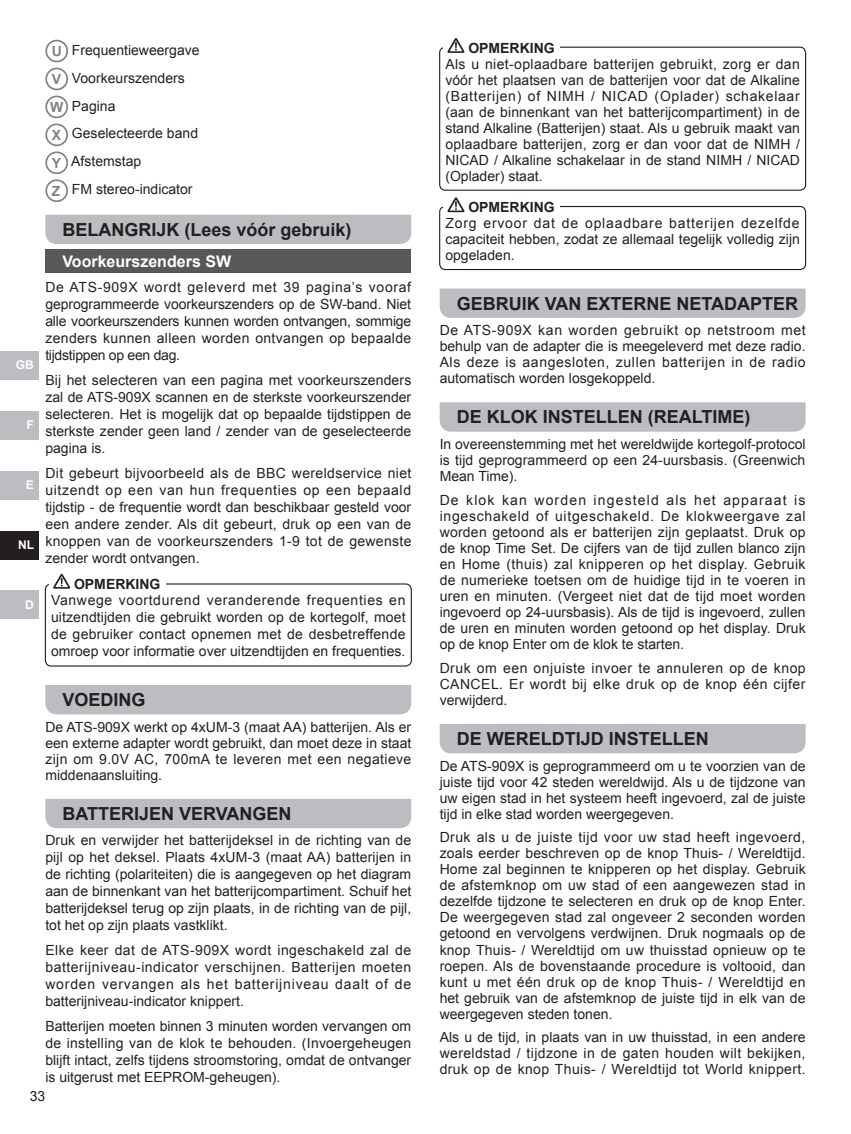
<style>
.page{position:relative;width:851px;height:1134px;background:#fff}
.page>*{position:absolute;margin:0;border:0;box-sizing:border-box;transform-origin:0 0}
.t1{font:700 18px "Arial";color:#231f20}
.t2{font:700 16px "Arial";color:#fff}
.t3{font:14px/16px "Arial";color:#231f20;text-align:justify}
.t4{font:700 14px "Arial";color:#231f20}
.t5{font:700 12px "Arial";color:#fff}
.s1{font-weight:700;color:#808285}
</style>
<div class="page">
<div style="left:0;top:351px;width:39px;height:28px;background:#bcbdc0"></div>
<div style="left:0;top:411px;width:39px;height:28px;background:#bcbdc0"></div>
<div style="left:0;top:471px;width:39px;height:28px;background:#bcbdc0"></div>
<div style="left:0;top:531px;width:39px;height:28px;background:#231f20"></div>
<div style="left:0;top:591px;width:39px;height:28px;background:#bcbdc0"></div>
<div style="left:45px;top:215px;width:366px;height:29px;background:#bcbdc0"></div>
<div style="left:45px;top:249px;width:366px;height:24px;background:#57585a"></div>
<div style="left:45px;top:583px;width:367px;height:84px;border:1px solid #231f20;border-radius:6px"></div>
<div style="left:45px;top:685px;width:366px;height:29px;background:#bcbdc0"></div>
<div style="left:45px;top:799px;width:366px;height:29px;background:#bcbdc0"></div>
<div style="left:45px;top:40px;width:23px;height:22px;border:2px solid #808285;border-radius:50%"></div>
<div style="left:45px;top:68px;width:23px;height:22px;border:2px solid #808285;border-radius:50%"></div>
<div style="left:45px;top:96px;width:23px;height:22px;border:2px solid #808285;border-radius:50%"></div>
<div style="left:45px;top:124px;width:23px;height:22px;border:2px solid #808285;border-radius:50%"></div>
<div style="left:45px;top:151px;width:23px;height:23px;border:2px solid #808285;border-radius:50%"></div>
<div style="left:45px;top:179px;width:23px;height:23px;border:2px solid #808285;border-radius:50%"></div>
<div style="left:49px;top:575px;width:116px;height:18px;background:#fff"></div>
<svg style="left:53px;top:574px;width:17px;height:15px"></svg>
<div style="left:439px;top:47px;width:367px;height:144px;border:1px solid #231f20;border-radius:6px"></div>
<div style="left:439px;top:206px;width:367px;height:64px;border:1px solid #231f20;border-radius:6px"></div>
<div style="left:439px;top:289px;width:366px;height:29px;background:#bcbdc0"></div>
<svg style="left:439px;top:402px;width:366px;height:30px;background:#bdbec1"></svg>
<div style="left:439px;top:724px;width:366px;height:29px;background:#bcbdc0"></div>
<div style="left:443px;top:40px;width:116px;height:17px;background:#fff"></div>
<svg style="left:447px;top:38px;width:17px;height:15px"></svg>
<div style="left:443px;top:199px;width:116px;height:18px;background:#fff"></div>
<svg style="left:447px;top:197px;width:17px;height:15px"></svg>
<p class="t5" style="left:16px;top:361px;width:19px">GB</p>
<p class="t5" style="left:27px;top:421px;width:9px">F</p>
<p class="t5" style="left:26px;top:481px;width:10px">E</p>
<p class="t5" style="left:18px;top:541px;width:17px">NL</p>
<p class="t5" style="left:25px;top:600px;width:10px">D</p>
<p class="t3" style="left:50px;top:37px;width:151px;line-height:28px;text-align:left"><span class="s1">U</span> Frequentieweergave<br><span class="s1">V</span> Voorkeurszenders<br><span class="s1">W</span> Pagina<br><span class="s1">X</span> Geselecteerde band<br><span class="s1">Y</span> Afstemstap<br><span class="s1">Z</span> FM stereo-indicator</p>
<p class="t1" style="left:62px;top:223px;width:291px">BELANGRIJK (Lees vóór gebruik)</p>
<p class="t2" style="left:62px;top:255px;width:170px">Voorkeurszenders SW</p>
<p class="t3" style="left:45px;top:280px;width:367px;line-height:17px">De ATS-909X wordt geleverd met 39 pagina’s vooraf geprogrammeerde voorkeurszenders op de SW-band. Niet alle voorkeurszenders kunnen worden ontvangen, sommige zenders kunnen alleen worden ontvangen op bepaalde tijdstippen op een dag.</p>
<p class="t3" style="left:45px;top:372px;width:367px;line-height:17px">Bij het selecteren van een pagina met voorkeurszenders zal de ATS-909X scannen en de sterkste voorkeurszender selecteren. Het is mogelijk dat op bepaalde tijdstippen de sterkste zender geen land / zender van de geselecteerde pagina is.</p>
<p class="t3" style="left:45px;top:465px;width:367px;line-height:17px">Dit gebeurt bijvoorbeeld als de BBC wereldservice niet uitzendt op een van hun frequenties op een bepaald tijdstip - de frequentie wordt dan beschikbaar gesteld voor een andere zender. Als dit gebeurt, druk op een van de knoppen van de voorkeurszenders 1-9 tot de gewenste zender wordt ontvangen.</p>
<p class="t4" style="left:74px;top:578px;width:88px">OPMERKING</p>
<p class="t3" style="left:51px;top:593px;width:356px;line-height:17px">Vanwege voortdurend veranderende frequenties en uitzendtijden die gebruikt worden op de kortegolf, moet de gebruiker contact opnemen met de desbetreffende omroep voor informatie over uitzendtijden en frequenties.</p>
<p class="t1" style="left:62px;top:693px;width:85px">VOEDING</p>
<p class="t3" style="left:45px;top:720px;width:367px">De ATS-909X werkt op 4xUM-3 (maat AA) batterijen. Als er een externe adapter wordt gebruikt, dan moet deze in staat zijn om 9.0V AC, 700mA te leveren met een negatieve middenaansluiting.</p>
<p class="t1" style="left:62px;top:807px;width:231px">BATTERIJEN VERVANGEN</p>
<p class="t3" style="left:45px;top:833px;width:367px;line-height:17px">Druk en verwijder het batterijdeksel in de richting van de pijl op het deksel. Plaats 4xUM-3 (maat AA) batterijen in de richting (polariteiten) die is aangegeven op het diagram aan de binnenkant van het batterijcompartiment. Schuif het batterijdeksel terug op zijn plaats, in de richting van de pijl, tot het op zijn plaats vastklikt.</p>
<p class="t3" style="left:45px;top:943px;width:367px;line-height:17px">Elke keer dat de ATS-909X wordt ingeschakeld zal de batterijniveau-indicator verschijnen. Batterijen moeten worden vervangen als het batterijniveau daalt of de batterijniveau-indicator knippert.</p>
<p class="t3" style="left:45px;top:1019px;width:367px;line-height:17px">Batterijen moeten binnen 3 minuten worden vervangen om de instelling van de klok te behouden. (Invoergeheugen blijft intact, zelfs tijdens stroomstoring, omdat de ontvanger is uitgerust met EEPROM-geheugen).</p>
<p class="t3" style="left:30px;top:1089px;width:17px">33</p>
<p class="t4" style="left:468px;top:43px;width:88px">OPMERKING</p>
<p class="t3" style="left:445px;top:57px;width:356px">Als u niet-oplaadbare batterijen gebruikt, zorg er dan vóór het plaatsen van de batterijen voor dat de Alkaline (Batterijen) of NIMH / NICAD (Oplader) schakelaar (aan de binnenkant van het batterijcompartiment) in de stand Alkaline (Batterijen) staat. Als u gebruik maakt van oplaadbare batterijen, zorg er dan voor dat de NIMH / NICAD / Alkaline schakelaar in de stand NIMH / NICAD (Oplader) staat.</p>
<p class="t4" style="left:468px;top:202px;width:88px">OPMERKING</p>
<p class="t3" style="left:445px;top:216px;width:356px">Zorg ervoor dat de oplaadbare batterijen dezelfde capaciteit hebben, zodat ze allemaal tegelijk volledig zijn opgeladen.</p>
<p class="t1" style="left:456px;top:297px;width:343px">GEBRUIK VAN EXTERNE NETADAPTER</p>
<p class="t3" style="left:439px;top:323px;width:367px">De ATS-909X kan worden gebruikt op netstroom met behulp van de adapter die is meegeleverd met deze radio.<br>Als deze is aangesloten, zullen batterijen in de radio automatisch worden losgekoppeld.</p>
<p class="t1" style="left:456px;top:410px;width:295px">DE KLOK INSTELLEN (REALTIME)</p>
<p class="t3" style="left:439px;top:437px;width:367px">In overeenstemming met het wereldwijde kortegolf-protocol is tijd geprogrammeerd op een 24-uursbasis. (Greenwich Mean Time).</p>
<p class="t3" style="left:439px;top:493px;width:367px">De klok kan worden ingesteld als het apparaat is ingeschakeld of uitgeschakeld. De klokweergave zal worden getoond als er batterijen zijn geplaatst. Druk op de knop Time Set. De cijfers van de tijd zullen blanco zijn en Home (thuis) zal knipperen op het display. Gebruik de numerieke toetsen om de huidige tijd in te voeren in uren en minuten. (Vergeet niet dat de tijd moet worden ingevoerd op 24-uursbasis). Als de tijd is ingevoerd, zullen de uren en minuten worden getoond op het display. Druk op de knop Enter om de klok te starten.</p>
<p class="t3" style="left:439px;top:661px;width:367px">Druk om een onjuiste invoer te annuleren op de knop CANCEL. Er wordt bij elke druk op de knop één cijfer verwijderd.</p>
<p class="t1" style="left:456px;top:732px;width:254px">DE WERELDTIJD INSTELLEN</p>
<p class="t3" style="left:439px;top:759px;width:367px">De ATS-909X is geprogrammeerd om u te voorzien van de juiste tijd voor 42 steden wereldwijd. Als u de tijdzone van uw eigen stad in het systeem heeft ingevoerd, zal de juiste tijd in elke stad worden weergegeven.</p>
<p class="t3" style="left:439px;top:831px;width:367px">Druk als u de juiste tijd voor uw stad heeft ingevoerd, zoals eerder beschreven op de knop Thuis- / Wereldtijd.<br>Home zal beginnen te knipperen op het display. Gebruik de afstemknop om uw stad of een aangewezen stad in dezelfde tijdzone te selecteren en druk op de knop Enter.<br>De weergegeven stad zal ongeveer 2 seconden worden getoond en vervolgens verdwijnen. Druk nogmaals op de knop Thuis- / Wereldtijd om uw thuisstad opnieuw op te roepen. Als de bovenstaande procedure is voltooid, dan kunt u met één druk op de knop Thuis- / Wereldtijd en het gebruik van de afstemknop de juiste tijd in elk van de weergegeven steden tonen.</p>
<p class="t3" style="left:439px;top:1031px;width:367px">Als u de tijd, in plaats van in uw thuisstad, in een andere wereldstad / tijdzone in de gaten houden wilt bekijken, druk op de knop Thuis- / Wereldtijd tot World knippert.</p>
</div>
